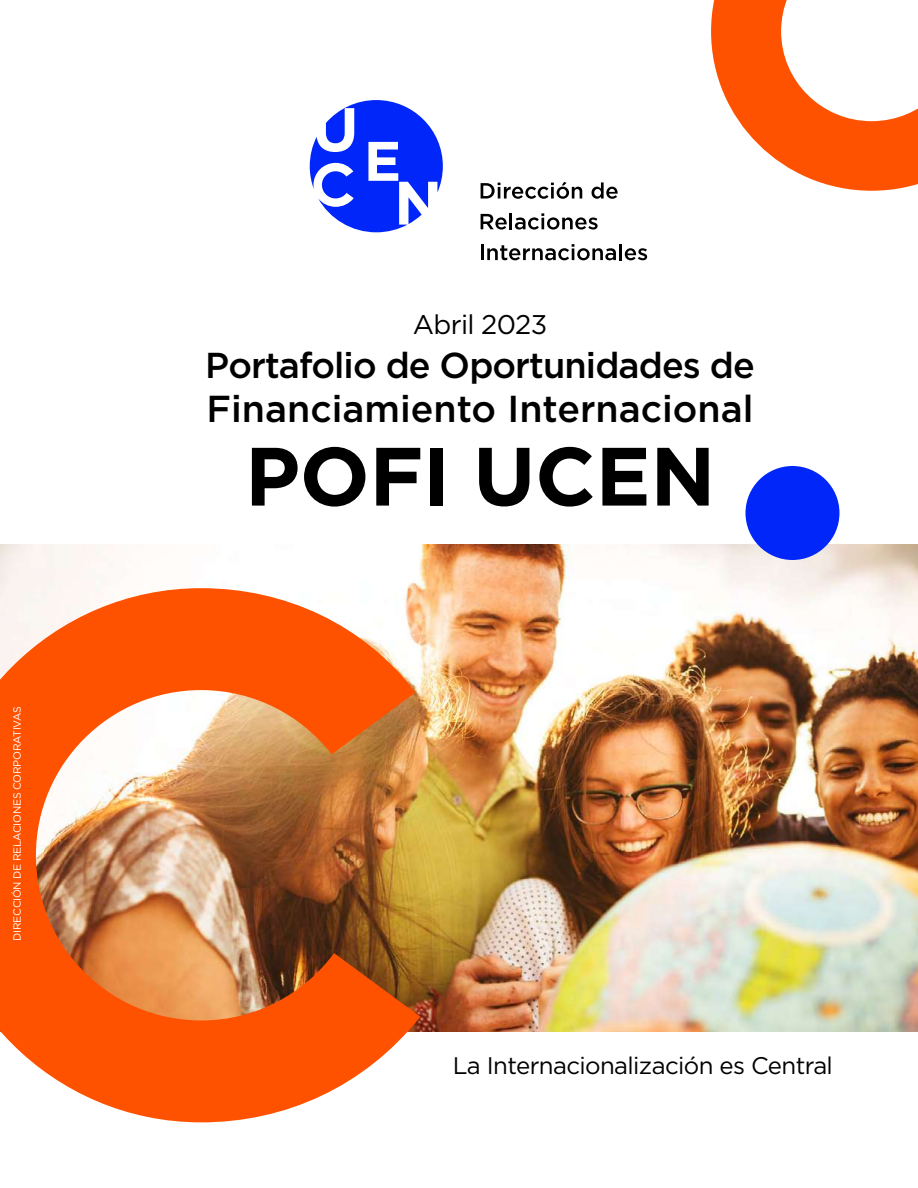
<style>
.page{position:relative;width:918px;height:1188px;background:#fff}
.page>*{position:absolute;margin:0;border:0;box-sizing:border-box;transform-origin:0 0}
.t1{font:700 82.5px "Gotham Pro";letter-spacing:-.005em;color:#000}
.t2{font:500 37.5px "Gotham Pro";color:#000}
.t3{font:500 36px "Gotham Pro";letter-spacing:-.025em;color:#000}
.t4{font:27px "Gotham Pro";letter-spacing:-.025em;color:#000}
.t5{font:24px "Gotham Pro";letter-spacing:-.025em;color:#000}
.t6{font:10.5px "Gotham Pro";letter-spacing:-.025em;color:#fff}
</style>
<div class="page">
<img style="left:0;top:544px;width:918px;height:488px">
<div style="left:746px;top:466px;width:93px;height:94px;background:#0026fa;border-radius:50%"></div>
<svg style="left:309px;top:100px;width:134px;height:132px"></svg>
<svg style="left:481px;top:182px;width:101px;height:17px"></svg>
<svg style="left:592px;top:182px;width:26px;height:17px"></svg>
<svg style="left:481px;top:213px;width:117px;height:17px"></svg>
<svg style="left:481px;top:244px;width:135px;height:16px"></svg>
<hr style="left:619px;top:244px;width:3px;height:16px;background:#000">
<svg style="left:625px;top:248px;width:22px;height:12px"></svg>
<img style="left:0;top:588px;width:420px;height:534px">
<svg style="left:711px;top:0;width:207px;height:191px"></svg>
<p class="t6" style="left:11px;top:941px;width:236px;rotate:-90deg">DIRECCIÓN DE RELACIONES CORPORATIVAS</p>
<h3 class="t4" style="left:413px;top:309px;width:136px">Abril 2023</h3>
<h3 class="t3" style="left:205px;top:344px;width:551px">Portafolio de Oportunidades de</h3>
<h2 class="t2" style="left:207px;top:387px;width:549px">Financiamiento Internacional</h2>
<h1 class="t1" style="left:245px;top:429px;width:472px">POFI UCEN</h1>
<h3 class="t5" style="left:453px;top:1052px;width:382px">La Internacionalización es Central</h3>
</div>
